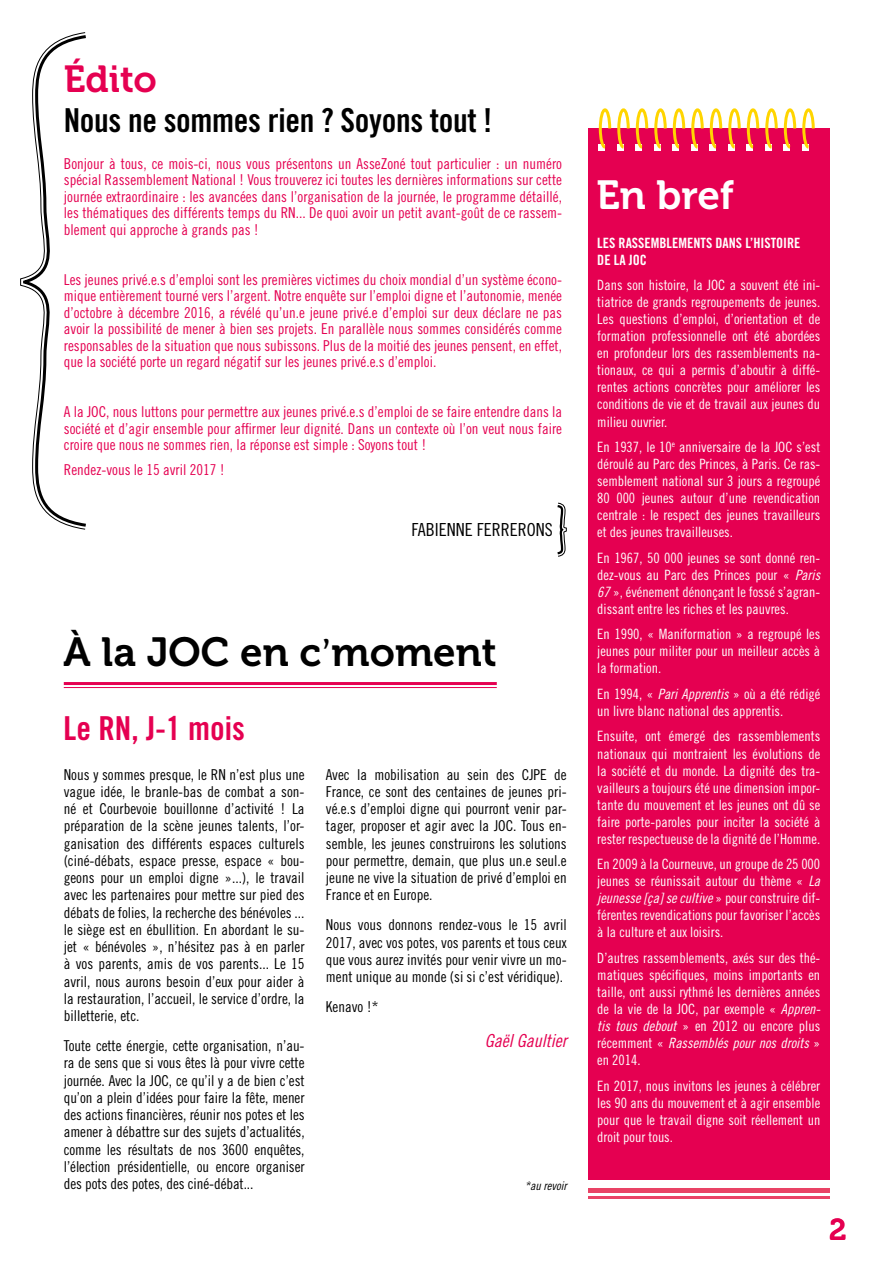
<style>
.page{position:relative;width:893px;height:1263px;background:#fff}
.page>*{position:absolute;margin:0;border:0;box-sizing:border-box;transform-origin:0 0}
.t1{font:40.5px "Museo 700";color:#000}
.t2{font:40.5px "Museo 700";color:#fff}
.t3{font:37.5px "Museo 700";color:#e50051}
.t4{font:33px "Trade Gothic LT Std Bd Cn 20";letter-spacing:-.01em;color:#000}
.t5{font:33px "Trade Gothic LT Std Bd Cn 20";color:#e50051}
.t6{font:30px "Museo 700";color:#e50051}
.t7{font:18px "Trade Gothic LT Std Cn 18";color:#000}
.t8{font:18px "Trade Gothic LT Std Cn 18 Obl";color:#e50051}
.t9{font:15px/17.2px "Trade Gothic LT Std Cn 18";color:#000;text-align:justify}
.t10{font:15px/16.5px "Trade Gothic LT Std Cn 18";color:#e50051;text-align:justify}
.t11{font:14.25px/17.1px "Trade Gothic LT Std Cn 18";color:#fff;text-align:justify}
.t12{font:14.25px "Trade Gothic LT Std Cn 18 Obl";color:#fff}
.t13{font:14.25px/17.1px "Trade Gothic LT Std Bd Cn 20";color:#fff}
.t14{font:12px "Trade Gothic LT Std Cn 18 Obl";color:#000}
.s1{font-family:"Scala Sans"}
.s2{font-family:"Trade Gothic LT Std Cn 18 Obl"}
.s3{font-family:"Trade Gothic LT Std Cn 18"}
</style>
<div class="page">
<div style="left:588px;top:1188px;width:241px;height:5px;background:#e94365"></div>
<hr style="left:588px;top:1197px;width:241px;height:2px;background:#e94365">
<div style="left:588px;top:129px;width:241px;height:1051px;background:#e50051"></div>
<div style="left:598px;top:144px;width:7px;height:7px;background:#fff"></div>
<div style="left:617px;top:144px;width:6px;height:7px;background:#fff"></div>
<div style="left:635px;top:144px;width:7px;height:7px;background:#fff"></div>
<div style="left:654px;top:144px;width:6px;height:7px;background:#fff"></div>
<div style="left:672px;top:144px;width:7px;height:7px;background:#fff"></div>
<div style="left:691px;top:144px;width:6px;height:7px;background:#fff"></div>
<div style="left:709px;top:144px;width:7px;height:7px;background:#fff"></div>
<div style="left:728px;top:144px;width:6px;height:7px;background:#fff"></div>
<div style="left:746px;top:144px;width:7px;height:7px;background:#fff"></div>
<div style="left:765px;top:144px;width:6px;height:7px;background:#fff"></div>
<div style="left:783px;top:144px;width:7px;height:7px;background:#fff"></div>
<div style="left:802px;top:144px;width:6px;height:7px;background:#fff"></div>
<svg style="left:597px;top:108px;width:219px;height:42px"></svg>
<hr style="left:64px;top:682px;width:433px;height:3px;background:#e50051">
<hr style="left:64px;top:687px;width:433px;height:1px;background:#e50051">
<svg style="left:20px;top:32px;width:66px;height:498px"></svg>
<svg style="left:557px;top:502px;width:10px;height:55px"></svg>
<h2 class="t3" style="left:64px;top:58px;width:95px">Édito</h2>
<h3 class="t4" style="left:64px;top:100px;width:430px">Nous ne sommes rien ? Soyons tout !</h3>
<p class="t10" style="left:64px;top:155px;width:500px">Bonjour à tous, ce mois-ci, nous vous présentons un AsseZoné tout particulier : un numéro spécial Rassemblement National ! Vous trouverez ici toutes les dernières informations sur cette journée extraordinaire : les avancées dans l’organisation de la journée, le programme détaillé, les thématiques des différents temps du RN... De quoi avoir un petit avant-goût de ce rassem&shy;blement qui approche à grands pas !</p>
<p class="t10" style="left:64px;top:271px;width:500px">Les jeunes privé.e.s d’emploi sont les premières victimes du choix mondial d’un système écono&shy;mique entièrement tourné vers l’argent. Notre enquête sur l’emploi digne et l’autonomie, menée d’octobre à décembre 2016, a révélé qu’un.e jeune privé.e d’emploi sur deux déclare ne pas avoir la possibilité de mener à bien ses projets. En parallèle nous sommes considérés comme responsables de la situation que nous subissons. Plus de la moitié des jeunes pensent, en effet, que la société porte un regard négatif sur les jeunes privé.e.s d’emploi.</p>
<p class="t10" style="left:64px;top:404px;width:500px">A la JOC, nous luttons pour permettre aux jeunes privé.e.s d’emploi de se faire entendre dans la société et d’agir ensemble pour affirmer leur dignité. Dans un contexte où l’on veut nous faire croire que nous ne sommes rien, la réponse est simple : Soyons tout !</p>
<p class="t10" style="left:64px;top:462px;width:162px">Rendez-vous le 15 avril 2017 !</p>
<p class="t7" style="left:411px;top:519px;width:143px">FABIENNE FERRERONS</p>
<h1 class="t1" style="left:64px;top:629px;width:435px">À la JOC en c<span class="s1">’</span>moment</h1>
<h3 class="t5" style="left:64px;top:708px;width:183px">Le RN, J-1 mois</h3>
<p class="t9" style="left:64px;top:765px;width:242px">Nous y sommes presque, le RN n’est plus une vague idée, le branle-bas de combat a son&shy;né et Courbevoie bouillonne d’activité ! La préparation de la scène jeunes talents, l’or&shy;ganisation des différents espaces culturels (ciné-débats, espace presse, espace « bou&shy;geons pour un emploi digne »...), le travail avec les partenaires pour mettre sur pied des débats de folies, la recherche des bénévoles ... le siège est en ébullition. En abordant le su&shy;jet « bénévoles », n’hésitez pas à en parler à vos parents, amis de vos parents... Le 15 avril, nous aurons besoin d’eux pour aider à la restauration, l’accueil, le service d’ordre, la billetterie, etc.</p>
<p class="t9" style="left:64px;top:1037px;width:242px">Toute cette énergie, cette organisation, n’au&shy;ra de sens que si vous êtes là pour vivre cette journée. Avec la JOC, ce qu’il y a de bien c’est qu’on a plein d’idées pour faire la fête, mener des actions financières, réunir nos potes et les amener à débattre sur des sujets d’actualités, comme les résultats de nos 3600 enquêtes, l’élection présidentielle, ou encore organiser des pots des potes, des ciné-débat...</p>
<p class="t9" style="left:326px;top:765px;width:242px">Avec la mobilisation au sein des CJPE de France, ce sont des centaines de jeunes pri&shy;vé.e.s d’emploi digne qui pourront venir par&shy;tager, proposer et agir avec la JOC. Tous en&shy;semble, les jeunes construirons les solutions pour permettre, demain, que plus un.e seul.e jeune ne vive la situation de privé d’emploi en France et en Europe.</p>
<p class="t9" style="left:326px;top:916px;width:242px">Nous vous donnons rendez-vous le 15 avril 2017, avec vos potes, vos parents et tous ceux que vous aurez invités pour venir vivre un mo&shy;ment unique au monde (si si c’est véridique).</p>
<p class="t9" style="left:326px;top:998px;width:54px">Kenavo !*</p>
<p class="t8" style="left:485px;top:1029px;width:83px">Gaël Gaultier</p>
<p class="t14" style="left:525px;top:1179px;width:43px">*au revoir</p>
<h1 class="t2" style="left:596px;top:172px;width:139px">En bref</h1>
<p class="t13" style="left:597px;top:234px;width:205px">LES RASSEMBLEMENTS DANS L’HISTOIRE<br>DE LA JOC</p>
<p class="t11" style="left:597px;top:276px;width:224px">Dans son histoire, la JOC a souvent été ini&shy;tiatrice de grands regroupements de jeunes.<br>Les questions d’emploi, d’orientation et de formation professionnelle ont été abordées en profondeur lors des rassemblements na&shy;tionaux, ce qui a permis d’aboutir à diffé&shy;rentes actions concrètes pour améliorer les conditions de vie et de travail aux jeunes du milieu ouvrier.</p>
<p class="t11" style="left:597px;top:438px;width:224px">En 1937, le 10<sup>e</sup> anniversaire de la JOC s’est déroulé au Parc des Princes, à Paris. Ce ras&shy;semblement national sur 3 jours a regroupé 80 000 jeunes autour d’une revendication centrale : le respect des jeunes travailleurs et des jeunes travailleuses.</p>
<p class="t11" style="left:597px;top:549px;width:224px">En 1967, 50 000 jeunes se sont donné ren&shy;dez-vous au Parc des Princes pour « <span class="s2">Paris 67</span> », événement dénonçant le fossé s’agran&shy;dissant entre les riches et les pauvres.</p>
<p class="t11" style="left:597px;top:625px;width:224px">En 1990, « Maniformation » a regroupé les jeunes pour militer pour un meilleur accès à la formation.</p>
<p class="t11" style="left:597px;top:685px;width:224px">En 1994, « <span class="s2">Pari Apprentis</span> » où a été rédigé un livre blanc national des apprentis.</p>
<p class="t11" style="left:597px;top:728px;width:224px">Ensuite, ont émergé des rassemblements nationaux qui montraient les évolutions de la société et du monde. La dignité des tra&shy;vailleurs a toujours été une dimension impor&shy;tante du mouvement et les jeunes ont dû se faire porte-paroles pour inciter la société à rester respectueuse de la dignité de l’Homme.</p>
<p class="t11" style="left:597px;top:855px;width:224px">En 2009 à la Courneuve, un groupe de 25 000 jeunes se réunissait autour du thème « <span class="s2">La</span></p>
<p class="t12" style="left:597px;top:890px;width:224px">jeunesse [ça] se cultive <span class="s3">» pour construire dif-</span></p>
<p class="t11" style="left:597px;top:906px;width:224px">férentes revendications pour favoriser l’accès à la culture et aux loisirs.</p>
<p class="t11" style="left:597px;top:949px;width:225px">D’autres rassemblements, axés sur des thé&shy;matiques spécifiques, moins importants en taille, ont aussi rythmé les dernières années de la vie de la JOC, par exemple « <span class="s2">Appren&shy;tis tous debout</span> » en 2012 ou encore plus</p>
<p class="t12" style="left:597px;top:1034px;width:224px"><span class="s3">récemment «</span> Rassemblés pour nos droits <span class="s3">»</span></p>
<p class="t11" style="left:597px;top:1047px;width:224px;line-height:25.5px">en 2014.<br>En 2017, nous invitons les jeunes à célébrer</p>
<p class="t11" style="left:597px;top:1094px;width:224px">les 90 ans du mouvement et à agir ensemble pour que le travail digne soit réellement un droit pour tous.</p>
<h3 class="t6" style="left:829px;top:1213px;width:19px">2</h3>
</div>
